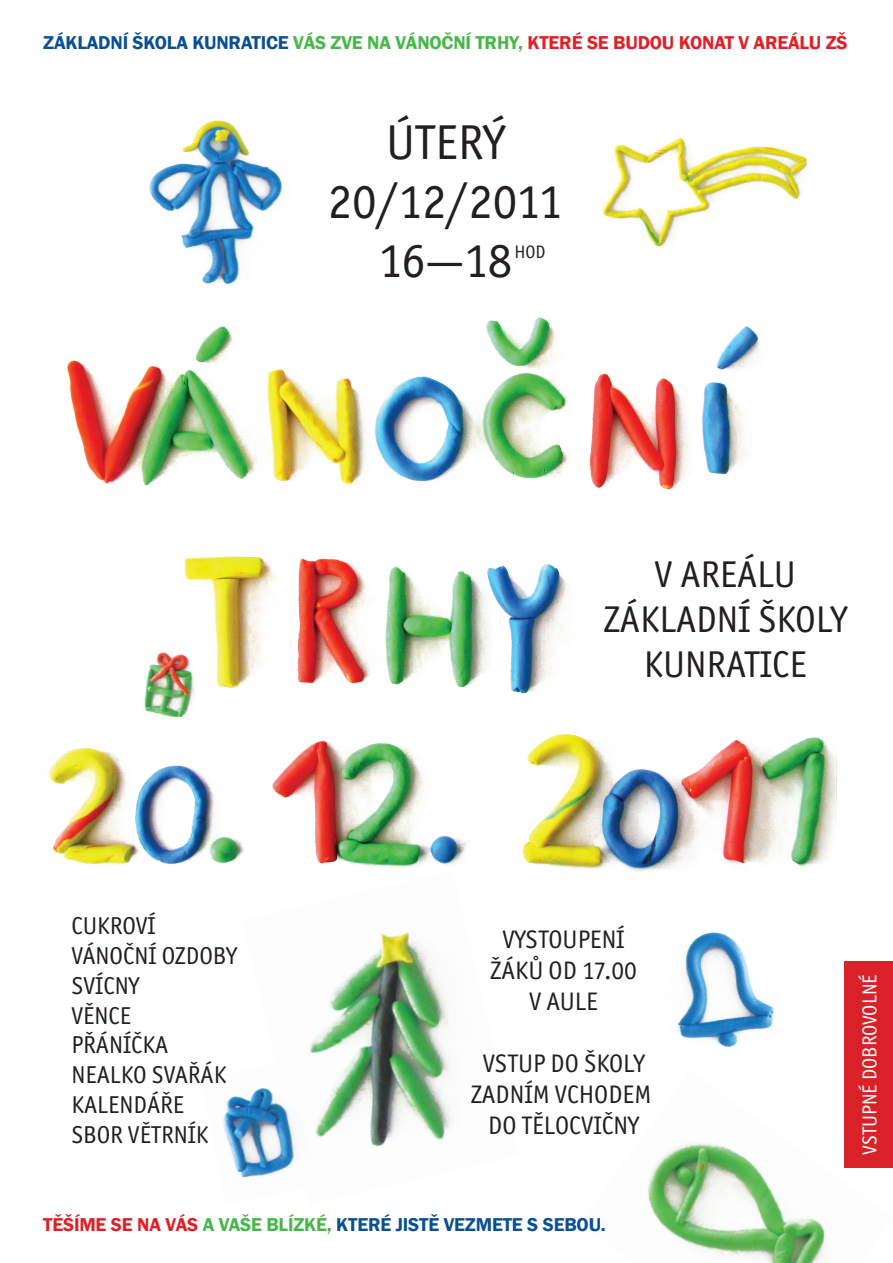
<style>
.page{position:relative;width:893px;height:1263px;background:#fff}
.page>*{position:absolute;margin:0;border:0;box-sizing:border-box;transform-origin:0 0}
.t1{font:49.05px/58.8px "Officina Sans Itc TOT";color:#231f20;text-align:center}
.t2{font:37.35px/44.8px "Officina Sans Itc TOT";color:#231f20;text-align:center}
.t3{font:25.35px/30.9px "Officina Sans Itc TOT";color:#231f20;text-align:center}
.t4{font:24.45px/29.7px "Officina Sans Itc TOT";color:#231f20}
.t5{font:20.1px "Officina Sans Itc TOT";color:#fff}
.t6{font:600 19.2px "Franklin Gothic";letter-spacing:-.01em;color:#df2027}
.t7{font:600 19.2px "Franklin Gothic";letter-spacing:-.01em;color:#0a5092}
.t8{font:18.15px "Officina Sans Itc TOT";color:#231f20}
.s1{color:#0a5092}
.s2{color:#48b749}
.s3{color:#df2027}
</style>
<div class="page">
<img style="left:310px;top:932px;width:143px;height:215px">
<img style="left:602px;top:138px;width:206px;height:109px">
<img style="left:149px;top:120px;width:134px;height:165px">
<img style="left:223px;top:1059px;width:98px;height:119px">
<img style="left:677px;top:932px;width:97px;height:115px">
<img style="left:647px;top:1143px;width:178px;height:120px">
<img style="left:48px;top:317px;width:789px;height:554px">
<div style="left:844px;top:961px;width:49px;height:207px;background:#d82128"></div>
<p class="t6" style="left:43px;top:31px;width:806px"><span class="s1">ZÁKLADNÍ ŠKOLA KUNRATICE</span> <span class="s2">VÁS ZVE NA VÁNOČNÍ TRHY,</span> KTERÉ SE BUDOU KONAT V AREÁLU ZŠ</p>
<h1 class="t1" style="left:328px;top:114px;width:237px">ÚTERÝ<br>20/12/2011<br>16—18</h1>
<p class="t8" style="left:514px;top:242px;width:33px">HOD</p>
<h2 class="t2" style="left:603px;top:552px;width:245px">V AREÁLU<br>ZÁKLADNÍ ŠKOLY<br>KUNRATICE</h2>
<p class="t4" style="left:71px;top:911px;width:167px">CUKROVÍ<br>VÁNOČNÍ OZDOBY<br>SVÍCNY<br>VĚNCE<br>PŘÁNÍČKA<br>NEALKO SVAŘÁK<br>KALENDÁŘE<br>SBOR VĚTRNÍK</p>
<p class="t3" style="left:490px;top:924px;width:148px">VYSTOUPENÍ<br>ŽÁKŮ OD 17.00<br>V AULE</p>
<p class="t3" style="left:471px;top:1048px;width:182px">VSTUP DO ŠKOLY<br>ZADNÍM VCHODEM<br>DO TĚLOCVIČNY</p>
<p class="t7" style="left:43px;top:1212px;width:564px"><span class="s3">TĚŠÍME SE NA VÁS</span> <span class="s2">A VAŠE BLÍZKÉ,</span> KTERÉ JISTĚ VEZMETE S SEBOU.</p>
<p class="t5" style="left:858px;top:1155px;width:182px;rotate:-90deg">VSTUPNÉ DOBROVOLNÉ</p>
</div>
